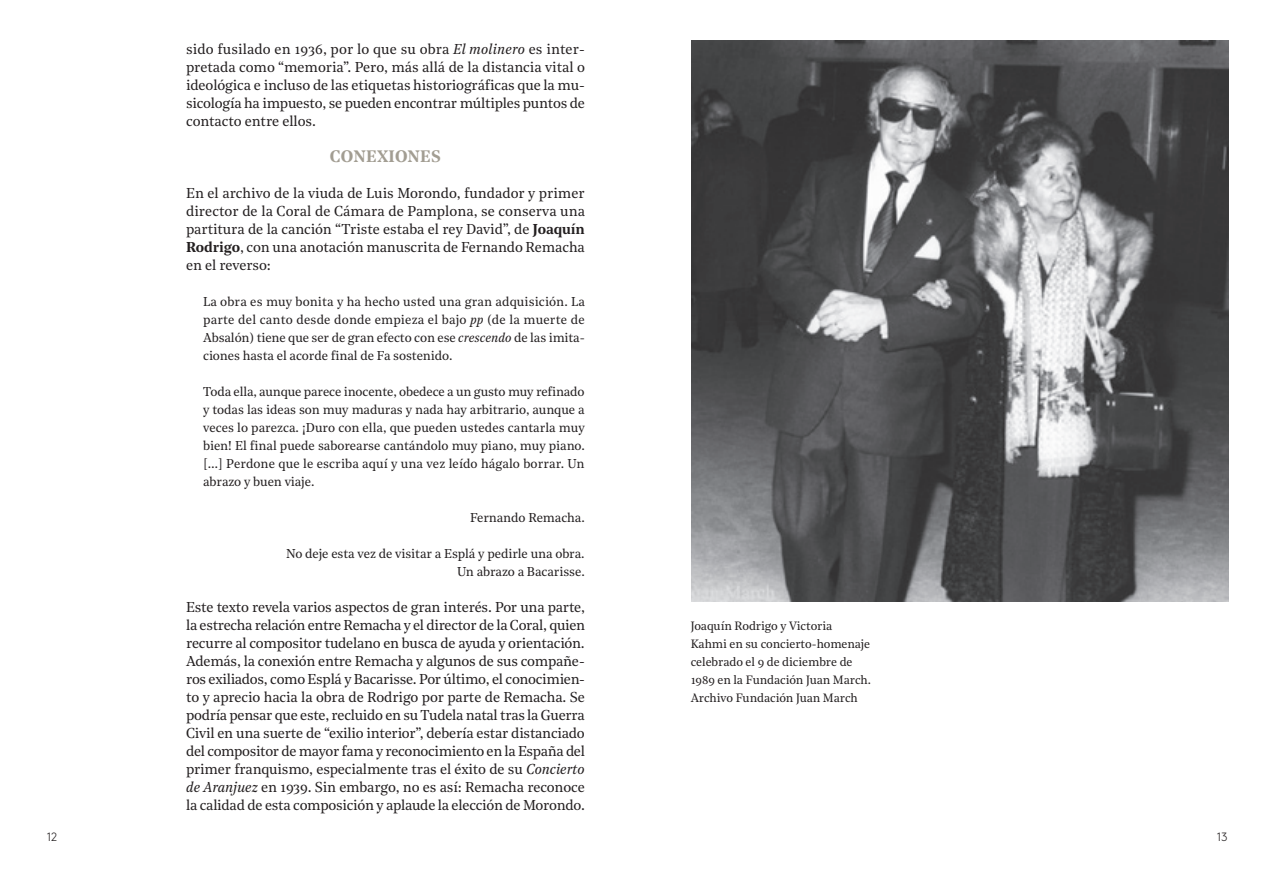
<style>
.page{position:relative;width:1276px;height:872px;background:#fff}
.page>*{position:absolute;margin:0;border:0;box-sizing:border-box;transform-origin:0 0}
.t1{font:600 16.5px "Noe Text";letter-spacing:.015em;color:#a29d92}
.t2{font:14.25px/18px "Noe Text";letter-spacing:-.015em;color:#231f20;text-align:justify}
.t3{font:12.75px/18px "Noe Text";letter-spacing:-.005em;color:#231f20;text-align:justify}
.t4{font:12px/18px "Noe Text";letter-spacing:-.005em;color:#231f20}
.t5{font:300 12px "Brown Pro";color:#231f20}
.s1{font-style:italic}
.s2{font-weight:600}
</style>
<div class="page">
<img style="left:691px;top:40px;width:537px;height:562px">
<p class="t2" style="left:186px;top:39px;width:400px">sido fusilado en 1936, por lo que su obra <span class="s1">El molinero</span> es inter&shy;pretada como “memoria”. Pero, más allá de la distancia vital o ideológica e incluso de las etiquetas historiográficas que la mu&shy;sicología ha impuesto, se pueden encontrar múltiples puntos de contacto entre ellos.</p>
<p class="t1" style="left:330px;top:144px;width:113px">CONEXIONES</p>
<p class="t2" style="left:186px;top:183px;width:400px">En el archivo de la viuda de Luis Morondo, fundador y primer director de la Coral de Cámara de Pamplona, se conserva una partitura de la canción “Triste estaba el rey David”, de <span class="s2">Joaquín Rodrigo</span>, con una anotación manuscrita de Fernando Remacha en el reverso:</p>
<p class="t3" style="left:203px;top:292px;width:383px">La obra es muy bonita y ha hecho usted una gran adquisición. La parte del canto desde donde empieza el bajo <span class="s1">pp</span> (de la muerte de Absalón) tiene que ser de gran efecto con ese <span class="s1">crescendo</span> de las imita&shy;ciones hasta el acorde final de Fa sostenido.</p>
<p class="t3" style="left:203px;top:382px;width:383px">Toda ella, aunque parece inocente, obedece a un gusto muy refinado y todas las ideas son muy maduras y nada hay arbitrario, aunque a veces lo parezca. ¡Duro con ella, que pueden ustedes cantarla muy bien! El final puede saborearse cantándolo muy piano, muy piano. […] Perdone que le escriba aquí y una vez leído hágalo borrar. Un abrazo y buen viaje.</p>
<p class="t3" style="left:470px;top:508px;width:116px">Fernando Remacha.</p>
<p class="t3" style="left:286px;top:544px;width:300px;text-align:right">No deje esta vez de visitar a Esplá y pedirle una obra.<br>Un abrazo a Bacarisse.</p>
<p class="t2" style="left:186px;top:597px;width:400px">Este texto revela varios aspectos de gran interés. Por una parte, la estrecha relación entre Remacha y el director de la Coral, quien recurre al compositor tudelano en busca de ayuda y orientación.<br>Además, la conexión entre Remacha y algunos de sus compañe&shy;ros exiliados, como Esplá y Bacarisse. Por último, el conocimien&shy;to y aprecio hacia la obra de Rodrigo por parte de Remacha. Se podría pensar que este, recluido en su Tudela natal tras la Guerra Civil en una suerte de “exilio interior”, debería estar distanciado del compositor de mayor fama y reconocimiento en la España del primer franquismo, especialmente tras el éxito de su <span class="s1">Concierto de Aranjuez</span> en 1939. Sin embargo, no es así: Remacha reconoce la calidad de esta composición y aplaude la elección de Morondo.</p>
<p class="t4" style="left:690px;top:616px;width:182px">Joaquín Rodrigo y Victoria<br>Kahmi en su concierto-homenaje celebrado el 9 de diciembre de<br>1989 en la Fundación Juan March.<br>Archivo Fundación Juan March</p>
<p class="t5" style="left:47px;top:827px;width:12px">12</p>
<p class="t5" style="left:1216px;top:827px;width:13px">13</p>
</div>
